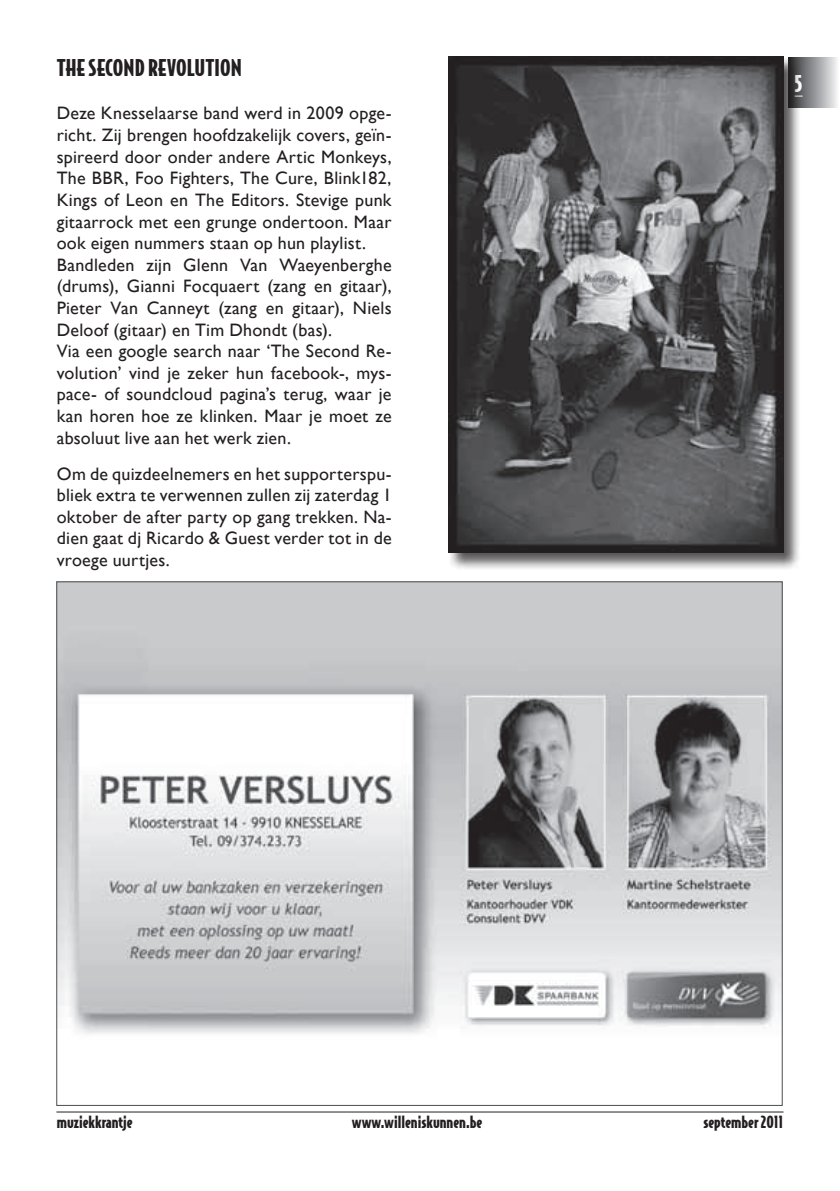
<style>
.page{position:relative;width:840px;height:1191px;background:#fff}
.page>*{position:absolute;margin:0;border:0;box-sizing:border-box;transform-origin:0 0}
.t1{font:900 22px "Bodega Sans";letter-spacing:.005em;color:#231f20}
.t2{font:900 22px "Bodega Sans";color:#fff}
.t3{font:18px/21.6px "Gill Sans";letter-spacing:.015em;color:#231f20}
.t4{font:900 16px "Bodega Sans";color:#231f20}
</style>
<div class="page">
<hr style="left:57px;top:1111px;width:725px;height:1px;background:#231f20">
<svg style="left:799px;top:58px;width:38px;height:50px;background:#a3a5a7"></svg>
<img style="left:58px;top:583px;width:722px;height:451px">
<div style="left:447px;top:55px;width:352px;height:514px;background:#231f20;opacity:.75"></div>
<img style="left:448px;top:57px;width:334px;height:495px">
<p class="t1" style="left:57px;top:53px;width:186px">THESECOND REVOLUTION</p>
<p class="t3" style="left:57px;top:102px;width:336px">Deze Knesselaarse band werd in 2009 opge&shy;richt. Zij brengen hoofdzakelijk covers, geïn&shy;spireerd door onder andere Artic Monkeys, The BBR, Foo Fighters, The Cure, Blink182, Kings of Leon en The Editors. Stevige punk gitaarrock met een grunge ondertoon. Maar ook eigen nummers staan op hun playlist.<br>Bandleden zijn Glenn Van Waeyenberghe (drums), Gianni Focquaert (zang en gitaar), Pieter Van Canneyt (zang en gitaar), Niels Deloof (gitaar) en Tim Dhondt (bas).<br>Via een google search naar ‘The Second Re&shy;volution’ vind je zeker hun facebook-, mys&shy;pace- of soundcloud pagina’s terug, waar je kan horen hoe ze klinken. Maar je moet ze absoluut live aan het werk zien.</p>
<p class="t3" style="left:57px;top:462px;width:336px;text-align:justify">Om de quizdeelnemers en het supporterspu&shy;bliek extra te verwennen zullen zij zaterdag 1 oktober de after party op gang trekken. Na&shy;dien gaat dj Ricardo &amp; Guest verder tot in de vroege uurtjes.</p>
<p class="t2" style="left:794px;top:69px;width:9px">5</p>
<p class="t4" style="left:57px;top:1111px;width:77px">muziekkrantje</p>
<p class="t4" style="left:352px;top:1111px;width:132px">www.willeniskunnen.be</p>
<p class="t4" style="left:703px;top:1111px;width:81px">september2011</p>
</div>
